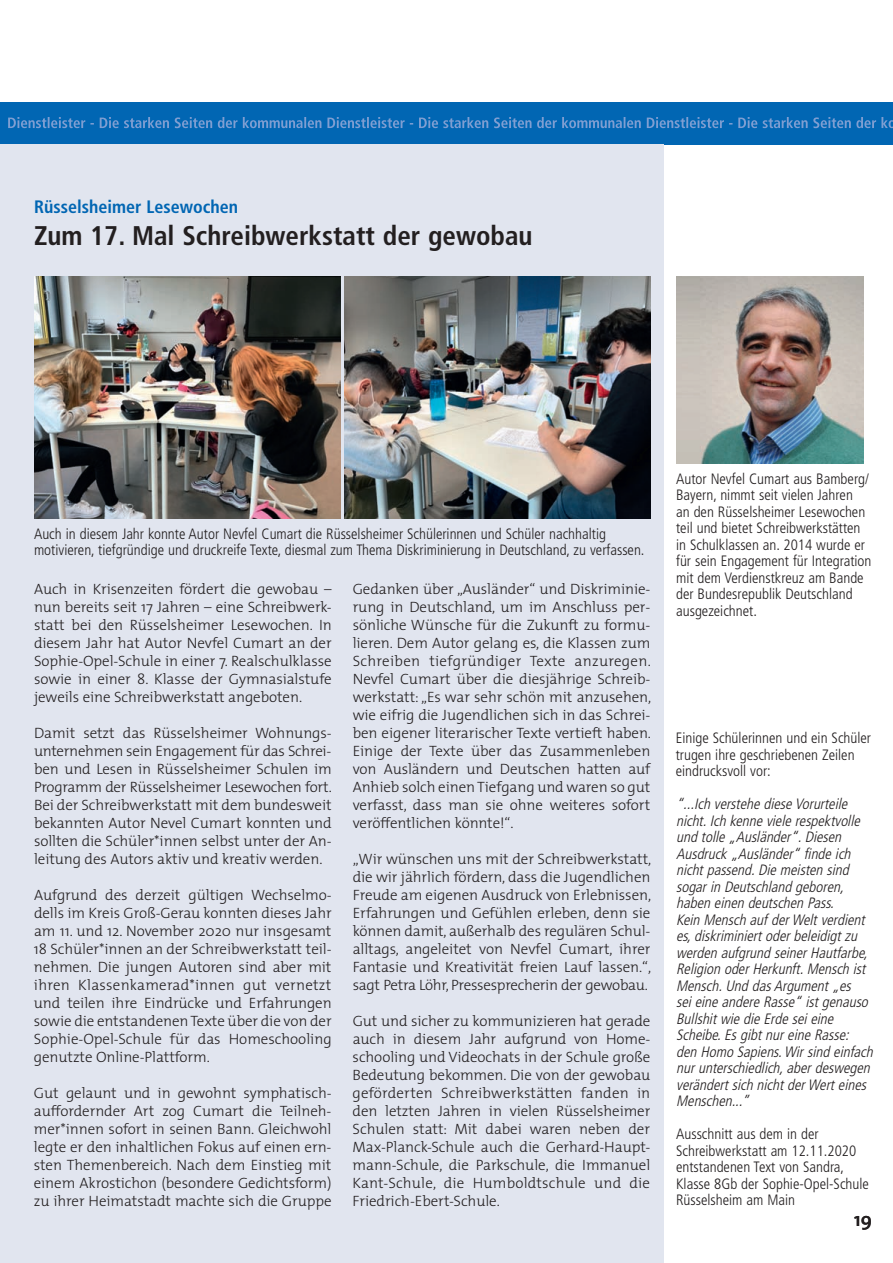
<style>
.page{position:relative;width:893px;height:1263px;background:#fff}
.page>*{position:absolute;margin:0;border:0;box-sizing:border-box;transform-origin:0 0}
.t1{font:700 condensed 27px "Frutiger";color:#231f20}
.t2{font:600 19.5px "The Mix";color:#231f20}
.t3{font:700 condensed 18px "Frutiger";color:#0166b3}
.t4{font:300 15px/18px "The Mix";letter-spacing:-.005em;color:#231f20;text-align:justify}
.t5{font:300 condensed 15px/16.5px "Frutiger";color:#231f20}
.t6{font:italic 300 condensed 15px/16.5px "Frutiger";color:#231f20}
</style>
<div class="page">
<div style="left:0;top:102px;width:893px;height:43px;background:#0166b3"></div>
<div style="left:0;top:145px;width:663px;height:1118px;background:#e1e5ef"></div>
<img style="left:34px;top:276px;width:306px;height:243px">
<img style="left:344px;top:276px;width:307px;height:243px">
<img style="left:676px;top:276px;width:187px;height:187px">
<p class="t3" style="left:34px;top:200px;width:206px">Rüsselsheimer Lesewochen</p>
<h1 class="t1" style="left:34px;top:225px;width:500px">Zum 17. Mal Schreibwerkstatt der gewobau</h1>
<p class="t5" style="left:34px;top:526px;width:612px">Auch in diesem Jahr konnte Autor Nevfel Cumart die Rüsselsheimer Schülerinnen und Schüler nachhaltig motivieren, tiefgründige und druckreife Texte, diesmal zum Thema Diskriminierung in Deutschland, zu verfassen.</p>
<p class="t4" style="left:34px;top:579px;width:299px">Auch in Krisenzeiten fördert die gewobau – nun bereits seit 17 Jahren – eine Schreibwerk&shy;statt bei den Rüsselsheimer Lesewochen. In diesem Jahr hat Autor Nevfel Cumart an der Sophie-Opel-Schule in einer 7. Realschulklasse sowie in einer 8. Klasse der Gymnasialstufe jeweils eine Schreibwerkstatt angeboten.</p>
<p class="t4" style="left:34px;top:723px;width:299px">Damit setzt das Rüsselsheimer Wohnungs&shy;unternehmen sein Engagement für das Schrei&shy;ben und Lesen in Rüsselsheimer Schulen im Programm der Rüsselsheimer Lesewochen fort.<br>Bei der Schreibwerkstatt mit dem bundesweit bekannten Autor Nevel Cumart konnten und sollten die Schüler*innen selbst unter der An&shy;leitung des Autors aktiv und kreativ werden.</p>
<p class="t4" style="left:34px;top:885px;width:299px">Aufgrund des derzeit gültigen Wechselmo&shy;dells im Kreis Groß-Gerau konnten dieses Jahr am 11. und 12. November 2020 nur insgesamt 18 Schüler*innen an der Schreibwerkstatt teil&shy;nehmen. Die jungen Autoren sind aber mit ihren Klassenkamerad*innen gut vernetzt und teilen ihre Eindrücke und Erfahrungen sowie die entstandenen Texte über die von der Sophie-Opel-Schule für das Homeschooling genutzte Online-Plattform.</p>
<p class="t4" style="left:34px;top:1083px;width:299px">Gut gelaunt und in gewohnt symphatisch&shy;auffordernder Art zog Cumart die Teilneh&shy;mer*innen sofort in seinen Bann. Gleichwohl legte er den inhaltlichen Fokus auf einen ern&shy;sten Themenbereich. Nach dem Einstieg mit einem Akrostichon (besondere Gedichtsform) zu ihrer Heimatstadt machte sich die Gruppe</p>
<p class="t4" style="left:353px;top:579px;width:300px">Gedanken über „Ausländer“ und Diskriminie&shy;rung in Deutschland, um im Anschluss per&shy;sönliche Wünsche für die Zukunft zu formu&shy;lieren. Dem Autor gelang es, die Klassen zum Schreiben tiefgründiger Texte anzuregen.<br>Nevfel Cumart über die diesjährige Schreib&shy;werkstatt: „Es war sehr schön mit anzusehen, wie eifrig die Jugendlichen sich in das Schrei&shy;ben eigener literarischer Texte vertieft haben.<br>Einige der Texte über das Zusammenleben von Ausländern und Deutschen hatten auf Anhieb solch einen Tiefgang und waren so gut verfasst, dass man sie ohne weiteres sofort veröffentlichen könnte!“.</p>
<p class="t4" style="left:353px;top:849px;width:300px">„Wir wünschen uns mit der Schreibwerkstatt, die wir jährlich fördern, dass die Jugendlichen Freude am eigenen Ausdruck von Erlebnissen, Erfahrungen und Gefühlen erleben, denn sie können damit, außerhalb des regulären Schul&shy;alltags, angeleitet von Nevfel Cumart, ihrer Fantasie und Kreativität freien Lauf lassen.“, sagt Petra Löhr, Pressesprecherin der gewobau.</p>
<p class="t4" style="left:353px;top:1011px;width:299px">Gut und sicher zu kommunizieren hat gerade auch in diesem Jahr aufgrund von Home&shy;schooling und Videochats in der Schule große Bedeutung bekommen. Die von der gewobau geförderten Schreibwerkstätten fanden in den letzten Jahren in vielen Rüsselsheimer Schulen statt: Mit dabei waren neben der Max-Planck-Schule auch die Gerhard-Haupt&shy;mann-Schule, die Parkschule, die Immanuel Kant-Schule, die Humboldtschule und die Friedrich-Ebert-Schule.</p>
<p class="t5" style="left:676px;top:472px;width:197px">Autor Nevfel Cumart aus Bamberg/<br>Bayern, nimmt seit vielen Jahren<br>an den Rüsselsheimer Lesewochen teil und bietet Schreibwerkstätten in Schulklassen an. 2014 wurde er für sein Engagement für Integration mit dem Verdienstkreuz am Bande der Bundesrepublik Deutschland ausgezeichnet.</p>
<p class="t5" style="left:676px;top:731px;width:197px">Einige Schülerinnen und ein Schüler trugen ihre geschriebenen Zeilen eindrucksvoll vor:</p>
<p class="t6" style="left:676px;top:797px;width:201px">“...Ich verstehe diese Vorurteile nicht.Ich kenne viele respektvolle und tolle „Ausländer“.Diesen<br>Ausdruck „Ausländer“ finde ich nichtpassend.Die meisten sind sogarin Deutschland geboren, haben einen deutschen Pass.<br>Kein Mensch auf derWeltverdient es,diskriminiertoderbeleidigtzu werden aufgrund seinerHautfarbe,<br>Religion oderHerkunft.Mensch ist<br>Mensch.Und dasArgument„es seieine andere Rasse“ istgenauso<br>Bullshitwie die Erde seieine<br>Scheibe.Esgibtnureine Rasse: den Homo Sapiens.Wirsind einfach nurunterschiedlich,aberdeswegen verändertsich nichtderWerteines<br>Menschen...”</p>
<p class="t5" style="left:676px;top:1127px;width:194px">Ausschnitt aus dem in der<br>Schreibwerkstatt am 12.11.2020 entstandenen Text von Sandra,<br>Klasse 8Gb der Sophie-Opel-Schule<br>Rüsselsheim am Main</p>
<h2 class="t2" style="left:854px;top:1203px;width:19px">19</h2>
</div>
